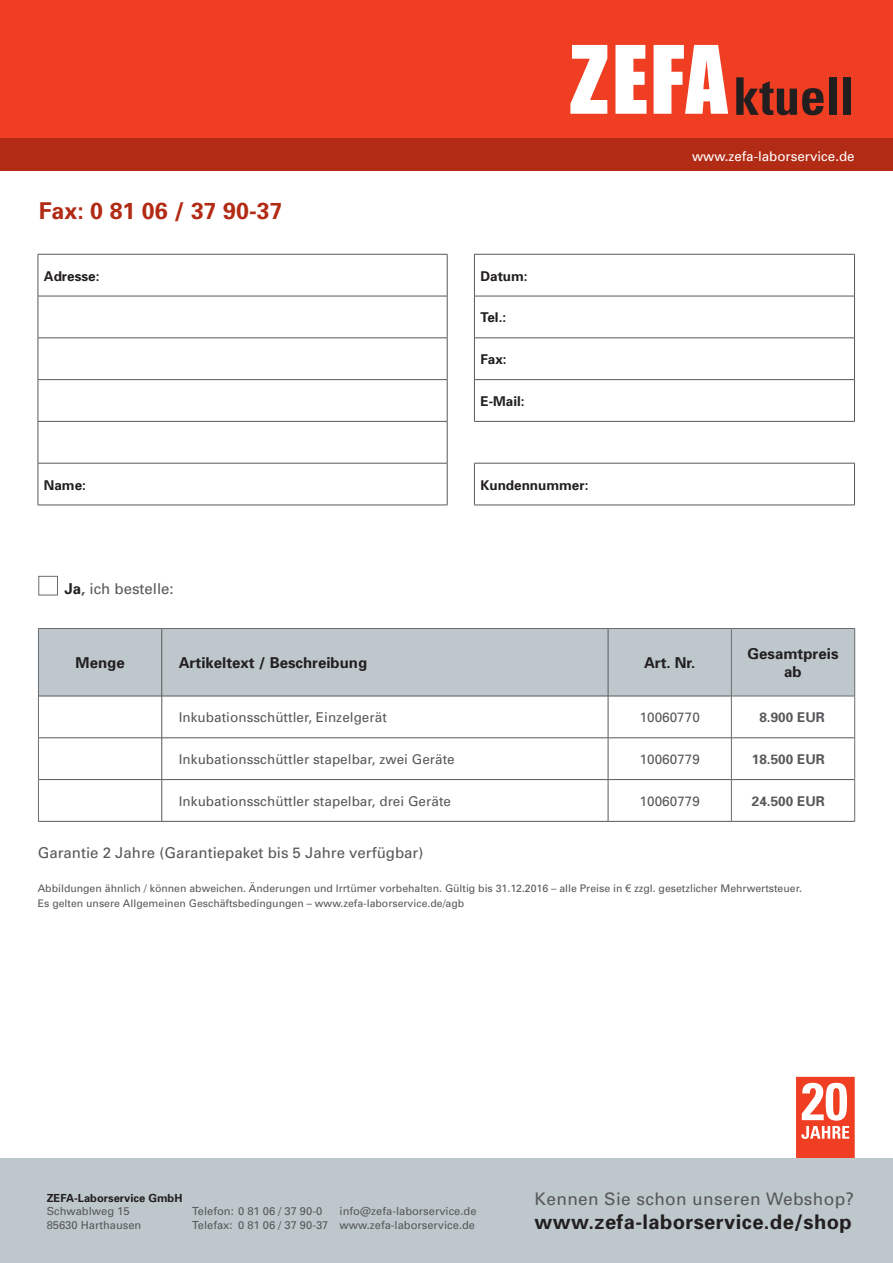
<style>
.page{position:relative;width:893px;height:1263px;background:#fff}
.page>*{position:absolute;margin:0;border:0;box-sizing:border-box;transform-origin:0 0}
.t1{font:700 condensed 51.9px "Univers";color:#231f20}
.t2{font:700 23.25px "Univers";color:#b22b14}
.t3{font:700 20.1px "Univers";letter-spacing:.02em;color:#231f20}
.t4{font:17.25px "Univers";letter-spacing:.02em;color:#57585a}
.t5{font:15px "Univers";color:#57585a}
.t6{font:700 15px/18px "Univers";color:#231f20;text-align:center}
.t7{font:13.5px "Univers";letter-spacing:.005em;color:#57585a}
.t8{font:700 13.5px "Univers";color:#231f20}
.t9{font:700 13.5px "Univers";letter-spacing:.005em;color:#57585a}
.t10{font:13.35px "Univers";color:#fff}
.t11{font:11.1px/13.4px "Univers";color:#57585a}
.t12{font:700 11.1px "Univers";color:#231f20}
.t13{font:10.5px/15px "Univers";color:#57585a}
.s1{font-weight:700;color:#231f20}
.s2{font-weight:700}
.s3{font-family:"Arial"}
</style>
<div class="page">
<div style="left:0;top:0;width:893px;height:144px;background:#ef3e22"></div>
<div style="left:0;top:138px;width:893px;height:32px;background:#b22b14"></div>
<svg style="left:570px;top:45px;width:37px;height:69px"></svg>
<svg style="left:615px;top:45px;width:31px;height:69px"></svg>
<svg style="left:654px;top:45px;width:74px;height:69px"></svg>
<svg style="left:796px;top:1077px;width:59px;height:81px"></svg>
<div style="left:39px;top:576px;width:19px;height:19px;border:1px solid #6c6d70"></div>
<div style="left:39px;top:629px;width:815px;height:67px;background:#bdc7cc"></div>
<hr style="left:39px;top:737px;width:123px;height:1px;background:#57585a">
<hr style="left:162px;top:737px;width:446px;height:1px;background:#57585a">
<hr style="left:608px;top:737px;width:123px;height:1px;background:#57585a">
<hr style="left:732px;top:737px;width:122px;height:1px;background:#57585a">
<hr style="left:39px;top:779px;width:123px;height:1px;background:#57585a">
<hr style="left:162px;top:779px;width:446px;height:1px;background:#57585a">
<hr style="left:608px;top:779px;width:123px;height:1px;background:#57585a">
<hr style="left:732px;top:779px;width:122px;height:1px;background:#57585a">
<hr style="left:38px;top:821px;width:124px;height:1px;background:#57585a">
<hr style="left:162px;top:821px;width:446px;height:1px;background:#57585a">
<hr style="left:608px;top:821px;width:123px;height:1px;background:#57585a">
<hr style="left:731px;top:821px;width:124px;height:1px;background:#57585a">
<hr style="left:38px;top:696px;width:1px;height:42px;background:#6c6d70">
<hr style="left:731px;top:696px;width:1px;height:42px;background:#6c6d70">
<hr style="left:854px;top:696px;width:1px;height:42px;background:#6c6d70">
<hr style="left:38px;top:738px;width:1px;height:41px;background:#6c6d70">
<hr style="left:731px;top:738px;width:1px;height:41px;background:#6c6d70">
<hr style="left:854px;top:738px;width:1px;height:41px;background:#6c6d70">
<hr style="left:38px;top:779px;width:1px;height:42px;background:#6c6d70">
<hr style="left:731px;top:779px;width:1px;height:42px;background:#6c6d70">
<hr style="left:854px;top:779px;width:1px;height:42px;background:#6c6d70">
<hr style="left:162px;top:696px;width:1px;height:42px;background:#57585a">
<hr style="left:608px;top:696px;width:1px;height:42px;background:#57585a">
<hr style="left:162px;top:738px;width:1px;height:41px;background:#57585a">
<hr style="left:608px;top:738px;width:1px;height:41px;background:#57585a">
<hr style="left:162px;top:779px;width:1px;height:42px;background:#57585a">
<hr style="left:608px;top:779px;width:1px;height:42px;background:#57585a">
<hr style="left:38px;top:628px;width:124px;height:1px;background:#6c6d70">
<hr style="left:38px;top:629px;width:1px;height:67px;background:#6c6d70">
<hr style="left:162px;top:628px;width:446px;height:1px;background:#6c6d70">
<hr style="left:608px;top:628px;width:123px;height:1px;background:#6c6d70">
<hr style="left:731px;top:628px;width:124px;height:1px;background:#6c6d70">
<hr style="left:731px;top:629px;width:1px;height:67px;background:#6c6d70">
<hr style="left:854px;top:629px;width:1px;height:67px;background:#6c6d70">
<hr style="left:731px;top:696px;width:124px;height:1px;background:#6c6d70">
<hr style="left:162px;top:629px;width:1px;height:67px;background:#57585a">
<hr style="left:608px;top:629px;width:1px;height:67px;background:#57585a">
<hr style="left:39px;top:696px;width:123px;height:1px;background:#57585a">
<hr style="left:162px;top:696px;width:446px;height:1px;background:#57585a">
<hr style="left:608px;top:696px;width:123px;height:1px;background:#57585a">
<div style="left:0;top:1158px;width:893px;height:105px;background:#bdc7cc"></div>
<hr style="left:38px;top:254px;width:409px;height:1px;background:#57585a">
<hr style="left:38px;top:254px;width:1px;height:42px;background:#57585a">
<hr style="left:447px;top:254px;width:1px;height:42px;background:#57585a">
<hr style="left:38px;top:296px;width:409px;height:1px;background:#57585a">
<hr style="left:38px;top:296px;width:1px;height:42px;background:#57585a">
<hr style="left:447px;top:296px;width:1px;height:42px;background:#57585a">
<hr style="left:38px;top:338px;width:409px;height:1px;background:#57585a">
<hr style="left:38px;top:338px;width:1px;height:41px;background:#57585a">
<hr style="left:447px;top:338px;width:1px;height:41px;background:#57585a">
<hr style="left:38px;top:379px;width:409px;height:1px;background:#57585a">
<hr style="left:38px;top:380px;width:1px;height:41px;background:#57585a">
<hr style="left:447px;top:380px;width:1px;height:41px;background:#57585a">
<hr style="left:38px;top:421px;width:409px;height:1px;background:#57585a">
<hr style="left:38px;top:422px;width:1px;height:41px;background:#57585a">
<hr style="left:447px;top:422px;width:1px;height:41px;background:#57585a">
<hr style="left:38px;top:463px;width:409px;height:1px;background:#57585a">
<hr style="left:38px;top:463px;width:1px;height:42px;background:#57585a">
<hr style="left:447px;top:463px;width:1px;height:42px;background:#57585a">
<hr style="left:38px;top:505px;width:409px;height:1px;background:#57585a">
<hr style="left:474px;top:254px;width:381px;height:1px;background:#57585a">
<hr style="left:474px;top:254px;width:1px;height:42px;background:#57585a">
<hr style="left:854px;top:254px;width:1px;height:42px;background:#57585a">
<hr style="left:474px;top:296px;width:381px;height:1px;background:#57585a">
<hr style="left:474px;top:296px;width:1px;height:42px;background:#57585a">
<hr style="left:854px;top:296px;width:1px;height:42px;background:#57585a">
<hr style="left:474px;top:338px;width:381px;height:1px;background:#57585a">
<hr style="left:474px;top:338px;width:1px;height:41px;background:#57585a">
<hr style="left:854px;top:338px;width:1px;height:41px;background:#57585a">
<hr style="left:474px;top:379px;width:381px;height:1px;background:#57585a">
<hr style="left:474px;top:380px;width:1px;height:41px;background:#57585a">
<hr style="left:854px;top:380px;width:1px;height:41px;background:#57585a">
<hr style="left:474px;top:421px;width:381px;height:1px;background:#57585a">
<hr style="left:474px;top:463px;width:381px;height:1px;background:#57585a">
<hr style="left:474px;top:463px;width:1px;height:42px;background:#57585a">
<hr style="left:854px;top:463px;width:1px;height:42px;background:#57585a">
<hr style="left:474px;top:505px;width:381px;height:1px;background:#57585a">
<h2 class="t2" style="left:39px;top:196px;width:245px">Fax: 0 81 06 / 37 90-37</h2>
<p class="t8" style="left:44px;top:267px;width:57px">Adresse:</p>
<p class="t8" style="left:44px;top:476px;width:44px">Name:</p>
<h3 class="t5" style="left:64px;top:579px;width:111px"><span class="s1">Ja</span><span class="s2">,</span> ich bestelle:</h3>
<p class="t8" style="left:480px;top:267px;width:49px">Datum:</p>
<p class="t8" style="left:480px;top:309px;width:27px">Tel.:</p>
<p class="t8" style="left:480px;top:351px;width:28px">Fax:</p>
<p class="t8" style="left:480px;top:392px;width:46px">E-Mail:</p>
<p class="t8" style="left:480px;top:476px;width:109px">Kundennummer:</p>
<h1 class="t1" style="left:733px;top:65px;width:123px">ktuell</h1>
<p class="t10" style="left:692px;top:148px;width:164px">www.zefa-laborservice.de</p>
<h3 class="t6" style="left:76px;top:653px;width:51px">Menge</h3>
<h3 class="t6" style="left:179px;top:653px;width:190px">Artikeltext / Beschreibung</h3>
<h3 class="t6" style="left:644px;top:653px;width:53px">Art. Nr.</h3>
<h3 class="t6" style="left:748px;top:644px;width:92px">Gesamtpreis ab</h3>
<p class="t7" style="left:179px;top:709px;width:210px">Inkubationsschüttler, Einzelgerät</p>
<p class="t7" style="left:640px;top:709px;width:62px">10060770</p>
<p class="t9" style="left:759px;top:709px;width:67px">8.900 EUR</p>
<p class="t7" style="left:179px;top:751px;width:277px">Inkubationsschüttler stapelbar, zwei Geräte</p>
<p class="t7" style="left:640px;top:751px;width:62px">10060779</p>
<p class="t9" style="left:752px;top:751px;width:75px">18.500 EUR</p>
<p class="t7" style="left:179px;top:793px;width:274px">Inkubationsschüttler stapelbar, drei Geräte</p>
<p class="t7" style="left:640px;top:793px;width:62px">10060779</p>
<p class="t9" style="left:752px;top:792px;width:75px">24.500 EUR</p>
<h3 class="t5" style="left:38px;top:843px;width:387px">Garantie 2 Jahre (Garantiepaket bis 5 Jahre verfügbar)</h3>
<p class="t13" style="left:38px;top:881px;width:766px">Abbildungen ähnlich / können abweichen. Änderungen und Irrtümer vorbehalten. Gültig bis 31.12.2016 – alle Preise in <span class="s3">€</span> zzgl. gesetzlicher Mehrwertsteuer.<br>Es gelten unsere Allgemeinen Geschäftsbedingungen – www.zefa-laborservice.de/agb</p>
<p class="t12" style="left:47px;top:1191px;width:137px">ZEFA-Laborservice GmbH</p>
<p class="t11" style="left:47px;top:1204px;width:96px">Schwablweg 15<br>85630 Harthausen</p>
<p class="t11" style="left:192px;top:1204px;width:138px">Telefon: 0 81 06 / 37 90-0<br>Telefax: 0 81 06 / 37 90-37</p>
<p class="t11" style="left:340px;top:1204px;width:138px">info@zefa-laborservice.de www.zefa-laborservice.de</p>
<h3 class="t4" style="left:535px;top:1188px;width:321px">Kennen Sie schon unseren Webshop?</h3>
<h3 class="t3" style="left:535px;top:1209px;width:319px">www.zefa-laborservice.de/shop</h3>
</div>
